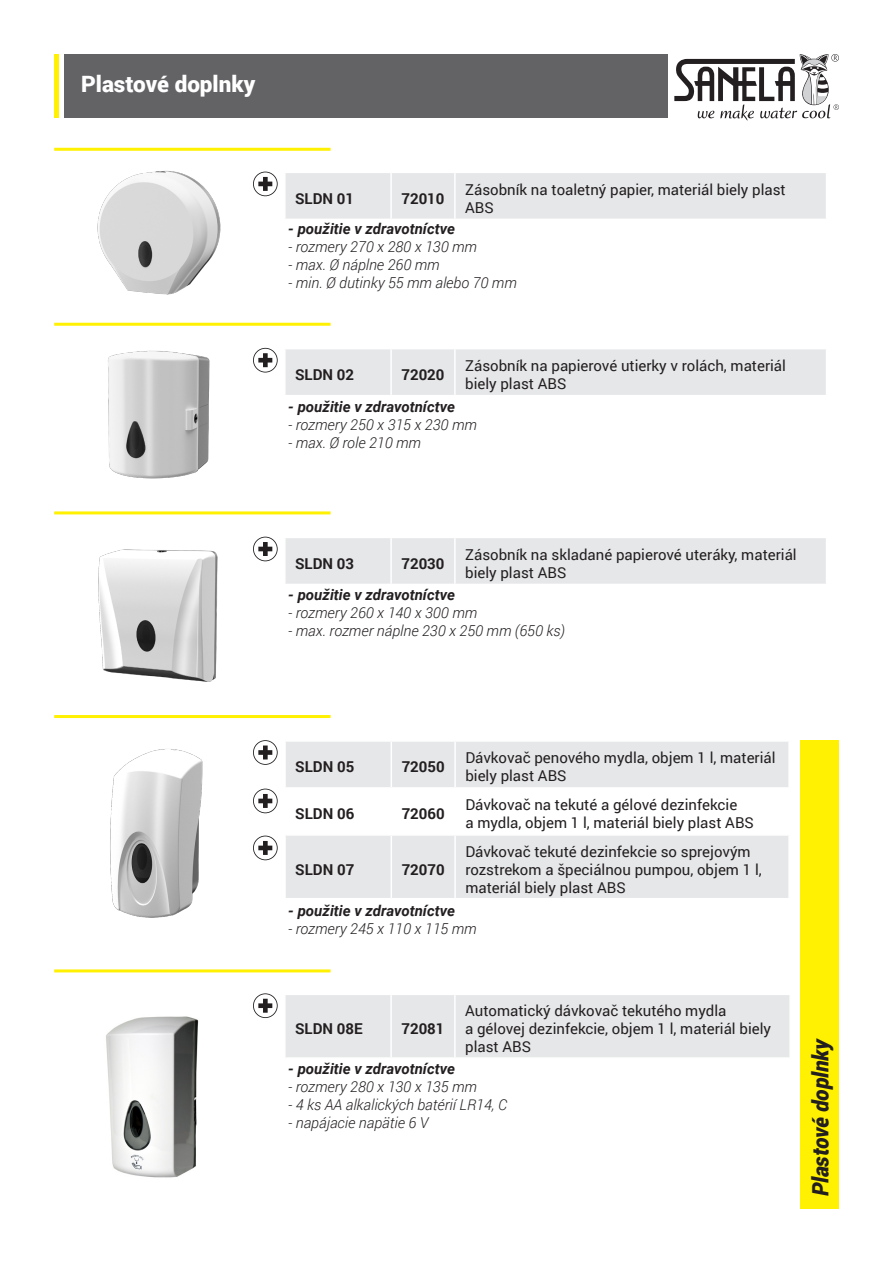
<style>
.page{position:relative;width:893px;height:1263px;background:#fff}
.page>*{position:absolute;margin:0;border:0;box-sizing:border-box;transform-origin:0 0}
.t1{font:italic 900 22.5px "Roboto";letter-spacing:-.01em;color:#231f20;scale:.95 1}
.t2{font:900 22.5px "Roboto";color:#fff}
.t3{font:15px/18px "Roboto";color:#231f20}
.t4{font:italic 300 15px "Roboto";color:#231f20}
.t5{font:italic 700 15px "Roboto";color:#231f20}
.t6{font:700 15px "Roboto";color:#231f20}
</style>
<div class="page">
<div style="left:286px;top:173px;width:540px;height:46px;background:#e6e7e9"></div>
<hr style="left:390px;top:173px;width:2px;height:46px;background:#fff">
<hr style="left:454px;top:173px;width:2px;height:46px;background:#fff">
<div style="left:286px;top:349px;width:540px;height:46px;background:#e6e7e9"></div>
<hr style="left:390px;top:349px;width:2px;height:46px;background:#fff">
<hr style="left:454px;top:349px;width:2px;height:46px;background:#fff">
<div style="left:286px;top:538px;width:540px;height:46px;background:#e6e7e9"></div>
<hr style="left:390px;top:538px;width:2px;height:46px;background:#fff">
<hr style="left:454px;top:538px;width:2px;height:46px;background:#fff">
<div style="left:286px;top:742px;width:502px;height:156px;background:#e6e7e9"></div>
<svg style="left:286px;top:789px;width:502px;height:45px"></svg>
<hr style="left:391px;top:742px;width:1px;height:45px;background:#fff">
<hr style="left:454px;top:742px;width:2px;height:45px;background:#fff">
<hr style="left:284px;top:787px;width:107px;height:2px;background:#fff">
<hr style="left:391px;top:787px;width:64px;height:2px;background:#fff">
<hr style="left:391px;top:789px;width:1px;height:45px;background:#fff">
<hr style="left:455px;top:787px;width:335px;height:2px;background:#fff">
<hr style="left:454px;top:789px;width:2px;height:45px;background:#fff">
<hr style="left:284px;top:834px;width:107px;height:2px;background:#fff">
<hr style="left:391px;top:834px;width:64px;height:2px;background:#fff">
<hr style="left:391px;top:836px;width:1px;height:62px;background:#fff">
<hr style="left:455px;top:834px;width:335px;height:2px;background:#fff">
<hr style="left:454px;top:836px;width:2px;height:62px;background:#fff">
<hr style="left:54px;top:715px;width:277px;height:3px;background:#fff101">
<hr style="left:54px;top:511px;width:277px;height:3px;background:#fff101">
<hr style="left:54px;top:323px;width:277px;height:3px;background:#fff101">
<hr style="left:54px;top:54px;width:4px;height:64px;background:#fff101">
<div style="left:800px;top:740px;width:39px;height:469px;background:#fff101"></div>
<hr style="left:54px;top:148px;width:277px;height:3px;background:#fff101">
<div style="left:286px;top:995px;width:503px;height:62px;background:#e6e7e9"></div>
<hr style="left:390px;top:995px;width:2px;height:62px;background:#fff">
<hr style="left:454px;top:995px;width:2px;height:62px;background:#fff">
<hr style="left:54px;top:969px;width:277px;height:3px;background:#fff101">
<div style="left:64px;top:54px;width:604px;height:64px;background:#636366"></div>
<svg style="left:253px;top:172px;width:25px;height:24px"></svg>
<svg style="left:253px;top:348px;width:25px;height:24px"></svg>
<svg style="left:253px;top:537px;width:25px;height:24px"></svg>
<svg style="left:253px;top:740px;width:25px;height:25px"></svg>
<svg style="left:253px;top:789px;width:25px;height:24px"></svg>
<svg style="left:253px;top:836px;width:25px;height:24px"></svg>
<svg style="left:253px;top:993px;width:25px;height:25px"></svg>
<svg style="left:674px;top:54px;width:165px;height:67px"></svg>
<img style="left:97px;top:170px;width:124px;height:125px">
<img style="left:98px;top:549px;width:120px;height:133px">
<img style="left:110px;top:749px;width:93px;height:169px">
<img style="left:106px;top:1016px;width:93px;height:162px">
<img style="left:108px;top:350px;width:102px;height:129px">
<p class="t2" style="left:81px;top:68px;width:176px">Plastové doplnky</p>
<p class="t6" style="left:295px;top:188px;width:61px">SLDN 01</p>
<p class="t6" style="left:401px;top:188px;width:45px">72010</p>
<p class="t3" style="left:465px;top:180px;width:322px">Zásobník na toaletný papier, materiál biely plast<br>ABS</p>
<p class="t5" style="left:288px;top:218px;width:168px">- použitie v zdravotníctve</p>
<p class="t4" style="left:288px;top:236px;width:190px">- rozmery 270 x 280 x 130 mm</p>
<p class="t4" style="left:288px;top:254px;width:153px">- max. Ø náplne 260 mm</p>
<p class="t4" style="left:288px;top:272px;width:230px">- min. Ø dutinky 55 mm alebo 70 mm</p>
<p class="t6" style="left:295px;top:364px;width:61px">SLDN 02</p>
<p class="t6" style="left:401px;top:364px;width:45px">72020</p>
<p class="t3" style="left:465px;top:356px;width:322px">Zásobník na papierové utierky v rolách, materiál biely plast ABS</p>
<p class="t5" style="left:288px;top:396px;width:168px">- použitie v zdravotníctve</p>
<p class="t4" style="left:288px;top:414px;width:190px">- rozmery 250 x 315 x 230 mm</p>
<p class="t4" style="left:288px;top:432px;width:134px">- max. Ø role 210 mm</p>
<p class="t6" style="left:295px;top:553px;width:61px">SLDN 03</p>
<p class="t6" style="left:401px;top:553px;width:45px">72030</p>
<p class="t3" style="left:465px;top:545px;width:333px">Zásobník na skladané papierové uteráky, materiál biely plast ABS</p>
<p class="t5" style="left:288px;top:584px;width:168px">- použitie v zdravotníctve</p>
<p class="t4" style="left:288px;top:602px;width:190px">- rozmery 260 x 140 x 300 mm</p>
<p class="t4" style="left:288px;top:620px;width:278px">- max. rozmer náplne 230 x 250 mm (650 ks)</p>
<p class="t6" style="left:295px;top:756px;width:61px">SLDN 05</p>
<p class="t6" style="left:402px;top:756px;width:45px">72050</p>
<p class="t6" style="left:295px;top:803px;width:61px">SLDN 06</p>
<p class="t6" style="left:402px;top:803px;width:45px">72060</p>
<p class="t6" style="left:295px;top:859px;width:61px">SLDN 07</p>
<p class="t6" style="left:402px;top:859px;width:45px">72070</p>
<p class="t3" style="left:465px;top:748px;width:312px">Dávkovač penového mydla, objem 1 l, materiál</p>
<p class="t3" style="left:465px;top:766px;width:103px">biely plast ABS</p>
<p class="t3" style="left:465px;top:795px;width:273px">Dávkovač na tekuté a gélové dezinfekcie</p>
<p class="t3" style="left:465px;top:813px;width:290px">a mydla, objem 1 l, materiál biely plast ABS</p>
<p class="t3" style="left:465px;top:842px;width:287px">Dávkovač tekuté dezinfekcie so sprejovým</p>
<p class="t3" style="left:465px;top:860px;width:298px">rozstrekom a špeciálnou pumpou, objem 1 l,</p>
<p class="t3" style="left:465px;top:878px;width:162px">materiál biely plast ABS</p>
<p class="t5" style="left:288px;top:900px;width:168px">- použitie v zdravotníctve</p>
<p class="t4" style="left:288px;top:918px;width:190px">- rozmery 245 x 110 x 115 mm</p>
<p class="t6" style="left:295px;top:1018px;width:69px">SLDN 08E</p>
<p class="t6" style="left:401px;top:1018px;width:45px">72081</p>
<p class="t3" style="left:465px;top:1001px;width:263px">Automatický dávkovač tekutého mydla</p>
<p class="t3" style="left:465px;top:1019px;width:307px">a gélovej dezinfekcie, objem 1 l, materiál biely plast ABS</p>
<p class="t5" style="left:288px;top:1058px;width:168px">- použitie v zdravotníctve</p>
<p class="t4" style="left:288px;top:1076px;width:190px">- rozmery 280 x 130 x 135 mm</p>
<p class="t4" style="left:288px;top:1094px;width:220px">- 4 ks AA alkalických batérií LR14, C</p>
<p class="t4" style="left:288px;top:1112px;width:142px">- napájacie napätie 6 V</p>
<p class="t1" style="left:804px;top:1196px;width:168px;rotate:-90deg">Plastové doplnky</p>
</div>
